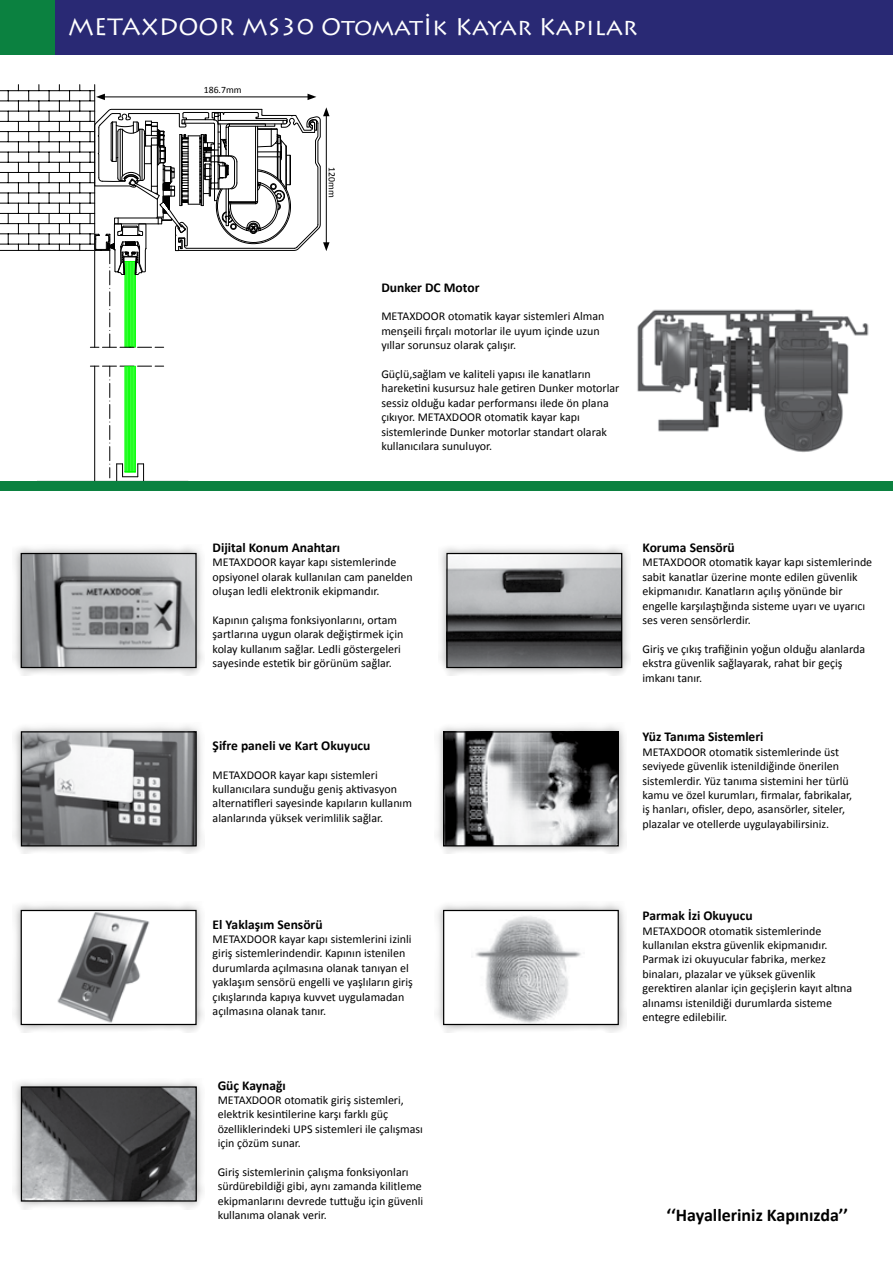
<style>
.page{position:relative;width:893px;height:1263px;background:#fff}
.page>*{position:absolute;margin:0;border:0;box-sizing:border-box;transform-origin:0 0}
.t1{font:23.7px "Lithos Pro";color:#fff}
.t2{font:700 18px "Calibri";color:#000}
.t3{font:700 13.5px "Calibri";color:#000}
.t4{font:12px/14.4px "Calibri";color:#000}
.t5{font:9.75px "Calibri";color:#000}
</style>
<div class="page">
<div style="left:0;top:0;width:893px;height:54px;background:#292974"></div>
<div style="left:0;top:0;width:54px;height:54px;background:#0b8140"></div>
<hr style="left:37px;top:481px;width:151px;height:1px;background:#000">
<svg style="left:90px;top:366px;width:74px;height:115px"></svg>
<svg style="left:0;top:84px;width:330px;height:264px"></svg>
<img style="left:637px;top:309px;width:232px;height:143px">
<div style="left:13px;top:722px;width:192px;height:132px;background:#878787;opacity:.75"></div>
<img style="left:23px;top:733px;width:172px;height:111px">
<div style="left:21px;top:731px;width:176px;height:115px;border:1px solid #000"></div>
<div style="left:435px;top:722px;width:192px;height:132px;background:#878787;opacity:.75"></div>
<img style="left:445px;top:733px;width:172px;height:111px">
<div style="left:443px;top:731px;width:176px;height:115px;border:1px solid #000"></div>
<div style="left:435px;top:901px;width:192px;height:132px;background:#878787;opacity:.75"></div>
<div style="left:444px;top:910px;width:174px;height:114px;background:#fff"></div>
<img style="left:475px;top:916px;width:106px;height:107px">
<div style="left:443px;top:910px;width:176px;height:115px;border:1px solid #000"></div>
<div style="left:12px;top:901px;width:193px;height:132px;background:#878787;opacity:.75"></div>
<div style="left:21px;top:910px;width:175px;height:114px;background:#fff"></div>
<img style="left:57px;top:912px;width:93px;height:111px">
<div style="left:21px;top:910px;width:176px;height:115px;border:1px solid #000"></div>
<div style="left:438px;top:544px;width:192px;height:132px;background:#878787;opacity:.75"></div>
<img style="left:448px;top:555px;width:172px;height:111px">
<div style="left:446px;top:553px;width:176px;height:115px;border:1px solid #000"></div>
<div style="left:12px;top:544px;width:193px;height:132px;background:#878787;opacity:.75"></div>
<img style="left:23px;top:555px;width:172px;height:111px">
<div style="left:21px;top:553px;width:176px;height:115px;border:1px solid #000"></div>
<div style="left:13px;top:1078px;width:192px;height:131px;background:#878787;opacity:.75"></div>
<img style="left:23px;top:1088px;width:172px;height:111px">
<div style="left:21px;top:1086px;width:176px;height:115px;border:1px solid #000"></div>
<div style="left:0;top:482px;width:893px;height:9px;background:#0b8140"></div>
<h1 class="t1" style="left:68px;top:14px;width:571px">METAXDOOR MS30 Otomatİk Kayar Kapılar</h1>
<p class="t5" style="left:204px;top:83px;width:39px">186.7mm</p>
<p class="t5" style="left:338px;top:167px;width:32px;rotate:90deg">120mm</p>
<p class="t3" style="left:381px;top:278px;width:100px">Dunker DC Motor</p>
<p class="t4" style="left:381px;top:309px;width:225px">METAXDOOR otomatik kayar sistemleri Alman menşeili fırçalı motorlar ile uyum içinde uzun yıllar sorunsuz olarak çalışır.</p>
<p class="t4" style="left:381px;top:367px;width:240px">Güçlü,sağlam ve kaliteli yapısı ile kanatların hareketini kusursuz hale getiren Dunker motorlar sessiz olduğu kadar performansı ilede ön plana çıkıyor. METAXDOOR otomatik kayar kapı sistemlerinde Dunker motorlar standart olarak kullanıcılara sunuluyor.</p>
<p class="t3" style="left:213px;top:539px;width:129px">Dijital Konum Anahtarı</p>
<p class="t4" style="left:213px;top:555px;width:202px">METAXDOOR kayar kapı sistemlerinde opsiyonel olarak kullanılan cam panelden oluşan ledli elektronik ekipmandır.</p>
<p class="t4" style="left:213px;top:613px;width:192px">Kapının çalışma fonksiyonlarını, ortam şartlarına uygun olarak değiştirmek için kolay kullanım sağlar. Ledli göstergeleri sayesinde estetik bir görünüm sağlar.</p>
<p class="t3" style="left:213px;top:737px;width:159px">Şifre paneli ve Kart Okuyucu</p>
<p class="t4" style="left:213px;top:767px;width:201px">METAXDOOR kayar kapı sistemleri kullanıcılara sunduğu geniş aktivasyon alternatifleri sayesinde kapıların kullanım alanlarında yüksek verimlilik sağlar.</p>
<p class="t3" style="left:213px;top:915px;width:112px">El Yaklaşım Sensörü</p>
<p class="t4" style="left:213px;top:932px;width:202px">METAXDOOR kayar kapı sistemlerini izinli giriş sistemlerindendir. Kapının istenilen durumlarda açılmasına olanak tanıyan el yaklaşım sensörü engelli ve yaşlıların giriş çıkışlarında kapıya kuvvet uygulamadan açılmasına olanak tanır.</p>
<p class="t3" style="left:218px;top:1076px;width:70px">Güç Kaynağı</p>
<p class="t4" style="left:218px;top:1093px;width:207px">METAXDOOR otomatik giriş sistemleri, elektrik kesintilerine karşı farklı güç özelliklerindeki UPS sistemleri ile çalışması için çözüm sunar.</p>
<p class="t4" style="left:218px;top:1165px;width:207px">Giriş sistemlerinin çalışma fonksiyonları sürdürebildiği gibi, aynı zamanda kilitleme ekipmanlarını devrede tuttuğu için güvenli kullanıma olanak verir.</p>
<p class="t3" style="left:642px;top:539px;width:94px">Koruma Sensörü</p>
<p class="t4" style="left:642px;top:555px;width:231px">METAXDOOR otomatik kayar kapı sistemlerinde sabit kanatlar üzerine monte edilen güvenlik ekipmanıdır. Kanatların açılış yönünde bir engelle karşılaştığında sisteme uyarı ve uyarıcı ses veren sensörlerdir.</p>
<p class="t4" style="left:642px;top:642px;width:224px">Giriş ve çıkış trafiğinin yoğun olduğu alanlarda ekstra güvenlik sağlayarak, rahat bir geçiş imkanı tanır.</p>
<p class="t3" style="left:642px;top:728px;width:123px">Yüz Tanıma Sistemleri</p>
<p class="t4" style="left:642px;top:745px;width:211px">METAXDOOR otomatik sistemlerinde üst seviyede güvenlik istenildiğinde önerilen sistemlerdir. Yüz tanıma sistemini her türlü kamu ve özel kurumları, firmalar, fabrikalar, iş hanları, ofisler, depo, asansörler, siteler, plazalar ve otellerde uygulayabilirsiniz.</p>
<p class="t3" style="left:642px;top:907px;width:112px">Parmak İzi Okuyucu</p>
<p class="t4" style="left:642px;top:923px;width:211px">METAXDOOR otomatik sistemlerinde kullanılan ekstra güvenlik ekipmanıdır.<br>Parmak izi okuyucular fabrika, merkez binaları, plazalar ve yüksek güvenlik gerektiren alanlar için geçişlerin kayıt altına alınamsı istenildiği durumlarda sisteme entegre edilebilir.</p>
<h2 class="t2" style="left:667px;top:1204px;width:183px">‘‘Hayalleriniz Kapınızda’’</h2>
</div>
